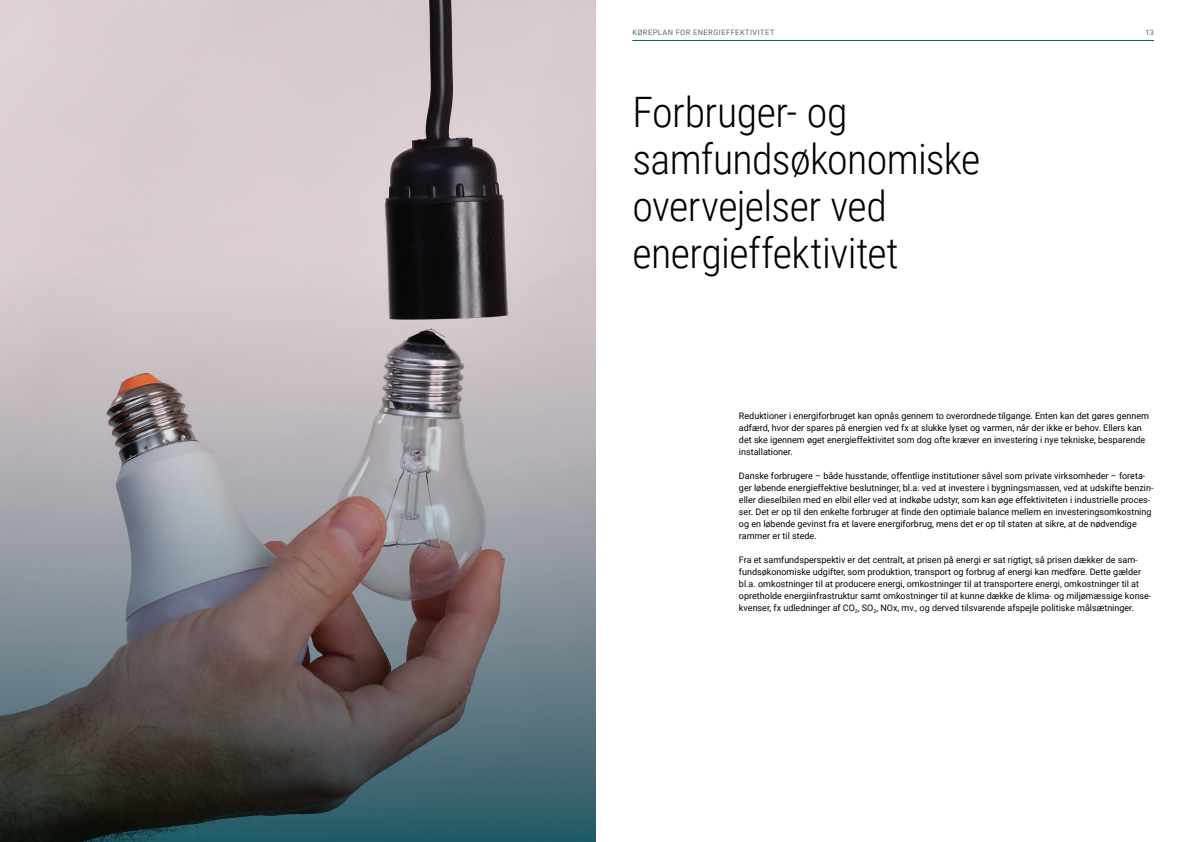
<style>
.page{position:relative;width:1191px;height:842px;background:#fff}
.page>*{position:absolute;margin:0;border:0;box-sizing:border-box;transform-origin:0 0}
.t1{font:300 42px/47px "Roboto Condensed";letter-spacing:-.015em;color:#000}
.t2{font:9px/12px "Roboto";color:#000}
.t3{font:7.5px "Roboto";letter-spacing:.06em;color:#636466}
</style>
<div class="page">
<img style="left:0;top:0;width:595px;height:238px">
<svg style="left:0;top:238px;width:595px;height:604px;background:#868588"></svg>
<hr style="left:632px;top:40px;width:522px;height:1px;background:#085d66">
<p class="t3" style="left:632px;top:27px;width:143px">KØREPLAN FOR ENERGIEFFEKTIVITET</p>
<p class="t3" style="left:1145px;top:27px;width:10px">13</p>
<h1 class="t1" style="left:632px;top:87px;width:349px">Forbruger- og samfundsøkonomiske overvejelser ved energieffektivitet</h1>
<p class="t2" style="left:739px;top:410px;width:411px">Reduktioner i energiforbruget kan opnås gennem to overordnede tilgange. Enten kan det gøres gennem adfærd, hvor der spares på energien ved fx at slukke lyset og varmen, når der ikke er behov. Ellers kan det ske igennem øget energieffektivitet som dog ofte kræver en investering i nye tekniske, besparende installationer.</p>
<p class="t2" style="left:739px;top:470px;width:416px">Danske forbrugere – både husstande, offentlige institutioner såvel som private virksomheder – foreta&shy;ger løbende energieffektive beslutninger, bl.a. ved at investere i bygningsmassen, ved at udskifte benzin&shy;eller dieselbilen med en elbil eller ved at indkøbe udstyr, som kan øge effektiviteten i industrielle proces&shy;ser. Det er op til den enkelte forbruger at finde den optimale balance mellem en investeringsomkostning og en løbende gevinst fra et lavere energiforbrug, mens det er op til staten at sikre, at de nødvendige rammer er til stede.</p>
<p class="t2" style="left:739px;top:554px;width:414px">Fra et samfundsperspektiv er det centralt, at prisen på energi er sat rigtigt, så prisen dækker de sam&shy;fundsøkonomiske udgifter, som produktion, transport og forbrug af energi kan medføre. Dette gælder bl.a. omkostninger til at producere energi, omkostninger til at transportere energi, omkostninger til at opretholde energiinfrastruktur samt omkostninger til at kunne dække de klima- og miljømæssige konse&shy;kvenser, fx udledninger af CO<sub>2</sub>, SO<sub>2</sub>, NOx, mv., og derved tilsvarende afspejle politiske målsætninger.</p>
</div>
